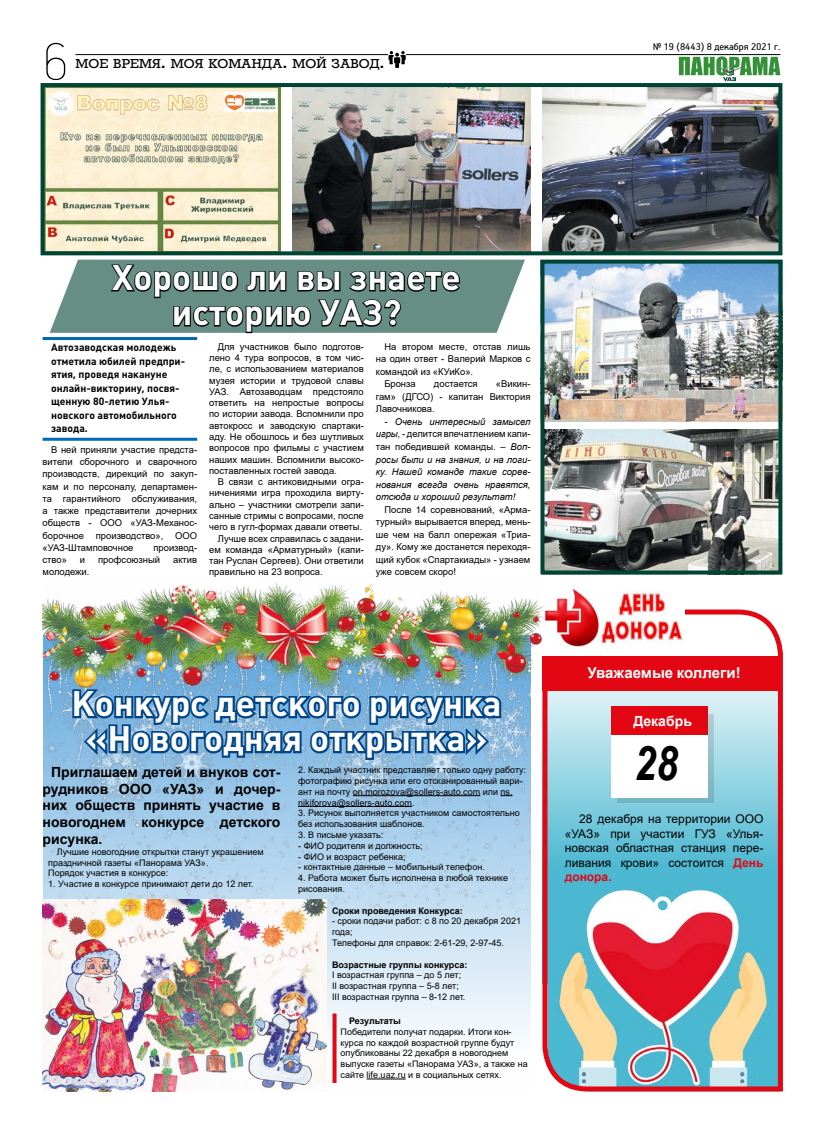
<style>
.page{position:relative;width:823px;height:1134px;background:#fff}
.page>*{position:absolute;margin:0;border:0;box-sizing:border-box;transform-origin:0 0}
.t1{font:100 59px "PF Handbook Pro";color:#000}
.Фото{font:italic 700 47.6px "Arial Narrow";color:#000}
.Заголовок35нов{font:700 35px/35px "Plumb";color:#fff;text-align:center}
.Основа{font:700 15px "Arial";color:#fff}
.Основа-2{font:700 14px/16.8px "Arial";color:#000;text-align:justify}
.Основа-3{font:700 14px "Arial";color:#fff}
.t2{font:12.6px "Rodeo C";color:#000;scale:1.1 1}
.Основа-4{font:12px/14.4px "Arial";color:#000;text-align:justify}
.t3{font:11px "PF Handbook Pro";color:#000}
.Врез_21{font:700 10.4px/13.5px "Plumb";color:#000}
.Основа-5{font:9.4px/11.3px "Arial";color:#000;text-align:justify}
.Основа-6{font:italic 9.4px/12.5px "Arial";color:#000;text-align:justify}
.Основа-7{font:9px/10.8px "Arial";color:#000}
.Основа-8{font:700 9px "Arial";color:#000}
.s1{font-size:18px}
.s2{font-style:normal}
.s3{font-weight:700}
.s4{font-weight:700;color:#fff}
.s5{font-weight:700;color:#e30613}
</style>
<div class="page">
<hr style="left:75px;top:54px;width:705px;height:1px;background:#000">
<svg style="left:678px;top:56px;width:102px;height:25px"></svg>
<img style="left:545px;top:265px;width:232px;height:156px">
<img style="left:545px;top:430px;width:232px;height:139px">
<svg style="left:326px;top:916px;width:204px;height:168px"></svg>
<svg style="left:388px;top:51px;width:17px;height:17px"></svg>
<hr style="left:43px;top:337px;width:154px;height:3px;background:#0069b4">
<hr style="left:43px;top:438px;width:154px;height:3px;background:#0069b4">
<svg style="left:50px;top:260px;width:474px;height:74px;background:#618078"></svg>
<img style="left:46px;top:88px;width:234px;height:162px">
<img style="left:292px;top:88px;width:238px;height:162px">
<img style="left:542px;top:88px;width:235px;height:162px">
<img style="left:43px;top:916px;width:283px;height:175px">
<svg style="left:542px;top:609px;width:241px;height:483px;background:#a1b1bc"></svg>
<img style="left:542px;top:587px;width:142px;height:69px">
<div style="left:41px;top:83px;width:741px;height:172px;border:4px solid #043"></div>
<div style="left:540px;top:260px;width:242px;height:314px;border:4px solid #043"></div>
<img style="left:42px;top:692px;width:488px;height:224px">
<hr style="left:353px;top:795px;width:127px;height:1px;background:#000">
<svg style="left:500px;top:795px;width:12px;height:1px"></svg>
<hr style="left:298px;top:806px;width:114px;height:1px;background:#000">
<svg style="left:70px;top:692px;width:433px;height:70px;background:#457eb1"></svg>
<img style="left:42px;top:582px;width:500px;height:110px">
<svg style="left:332px;top:1013px;width:4px;height:70px"></svg>
<hr style="left:366px;top:1079px;width:39px;height:1px;background:#000">
<div style="left:542px;top:656px;width:238px;height:34px;background:#e30613"></div>
<svg style="left:616px;top:715px;width:96px;height:88px"></svg>
<div style="left:610px;top:709px;width:97px;height:88px;background:#fff"></div>
<div style="left:610px;top:706px;width:97px;height:29px;background:#e30613"></div>
<h1 class="t1" style="left:43px;top:26px;width:27px">6</h1>
<p class="t3" style="left:652px;top:40px;width:129px">№ 19 (8443) 8 декабря 2021 г.</p>
<p class="t2" style="left:75px;top:56px;width:282px">мое время<span class="s1">.</span> моя команда<span class="s1">.</span> мой завод<span class="s1">.</span></p>
<p class="Заголовок35нов" style="left:112px;top:260px;width:350px">Хорошо ли вы знаете историю УАЗ?</p>
<p class="Врез_21" style="left:51px;top:341px;width:135px">Автозаводская молодежь отметила юбилей предпри&shy;ятия, проведя накануне онлайн-викторину, посвя&shy;щенную 80-летию Улья&shy;новского автомобильного завода.</p>
<p class="Основа-5" style="left:43px;top:443px;width:156px;line-height:12.3px;text-indent:9px">В ней приняли участие предста&shy;вители сборочного и сварочного производств, дирекций по закуп&shy;кам и по персоналу, департамен&shy;та гарантийного обслуживания, а также представители дочерних обществ - ООО «УАЗ-Механос&shy;борочное</p>
<p class="Основа-5" style="left:96px;top:530px;width:69px">производство»,</p>
<p class="Основа-5" style="left:175px;top:530px;width:23px">ООО</p>
<p class="Основа-5" style="left:43px;top:542px;width:92px">«УАЗ-Штамповочное</p>
<p class="Основа-5" style="left:153px;top:542px;width:45px">производ-</p>
<p class="Основа-5" style="left:43px;top:554px;width:26px">ство»</p>
<p class="Основа-5" style="left:80px;top:554px;width:7px">и</p>
<p class="Основа-5" style="left:98px;top:554px;width:63px">профсоюзный</p>
<p class="Основа-5" style="left:173px;top:554px;width:25px">актив</p>
<p class="Основа-5" style="left:43px;top:566px;width:48px">молодежи.</p>
<p class="Основа-5" style="left:209px;top:341px;width:156px;text-indent:9px">Для участников было подготов&shy;лено 4 тура вопросов, в том чис&shy;ле, с использованием материалов музея истории и трудовой славы УАЗ. Автозаводцам предстояло ответить на непростые вопросы по истории завода. Вспомнили про автокросс и заводскую спартаки&shy;аду. Не обошлось и без шутливых вопросов про фильмы с участием наших машин. Вспомнили высоко&shy;поставленных гостей завода.</p>
<p class="Основа-5" style="left:209px;top:476px;width:156px;text-indent:9px">В связи с антиковидными огра&shy;ничениями игра проходила вирту&shy;ально – участники смотрели запи&shy;санные стримы с вопросами, после чего в гугл-формах давали ответы.</p>
<p class="Основа-5" style="left:209px;top:532px;width:156px;text-indent:9px">Лучше всех справилась с задани&shy;ем команда «Арматурный» (капи&shy;тан Руслан Сергеев). Они ответили правильно на 23 вопроса.</p>
<p class="Основа-5" style="left:375px;top:340px;width:156px;line-height:12.5px;text-indent:9px">На втором месте, отстав лишь на один ответ - Валерий Марков с командой из «КУиКо».</p>
<p class="Основа-5" style="left:384px;top:378px;width:33px">Бронза</p>
<p class="Основа-5" style="left:433px;top:378px;width:45px">достается</p>
<p class="Основа-5" style="left:375px;top:378px;width:156px;line-height:12.5px;text-indent:120px">«Викин&shy;гам» (ДГСО) - капитан Виктория Лавочникова.</p>
<p class="Основа-6" style="left:375px;top:415px;width:156px;text-indent:9px">- Очень интересный замысел игры, <span class="s2">- делится впечатлением капи&shy;тан победившей команды. –</span> Воп&shy;росы были и на знания, и на логи&shy;ку. Нашей команде такие сорев&shy;нования всегда очень нравятся, отсюда и хороший результат!</p>
<p class="Основа-5" style="left:375px;top:503px;width:156px;line-height:12.5px;text-indent:9px">После 14 соревнований, «Арма&shy;турный» вырывается вперед, мень&shy;ше чем на балл опережая «Триа&shy;ду». Кому же достанется переходя&shy;щий кубок «Спартакиады» - узнаем уже совсем скоро!</p>
<p class="Заголовок35нов" style="left:71px;top:686px;width:431px">Конкурс детского рисунка «Новогодняя открытка»</p>
<p class="Основа-2" style="left:43px;top:764px;width:239px;text-indent:9px">Приглашаем детей и внуков сот&shy;рудников ООО «УАЗ» и дочер&shy;них обществ принять участие в новогоднем конкурсе детского рисунка.</p>
<p class="Основа-7" style="left:48px;top:846px;width:217px;text-indent:9px">Лучшие новогодние открытки станут украшением праздничной газеты «Панорама УАЗ».<br>Порядок участия в конкурсе:</p>
<p class="Основа-7" style="left:48px;top:878px;width:207px">1. Участие в конкурсе принимают дети до 12 лет.</p>
<p class="Основа-7" style="left:298px;top:764px;width:229px">2. Каждый участник представляет только одну работу: фотографию рисунка или его отсканированный вари&shy;ант на почту on.morozova@sollers-auto.com или ns. nikiforova@sollers-auto.com.</p>
<p class="Основа-7" style="left:298px;top:808px;width:223px">3. Рисунок выполняется участником самостоятельно без использования шаблонов.</p>
<p class="Основа-7" style="left:298px;top:829px;width:87px">3. В письме указать:</p>
<p class="Основа-7" style="left:298px;top:840px;width:126px">- ФИО родителя и должность;</p>
<p class="Основа-7" style="left:298px;top:851px;width:109px">- ФИО и возраст ребенка;</p>
<p class="Основа-7" style="left:298px;top:862px;width:188px">- контактные данные – мобильный телефон.</p>
<p class="Основа-7" style="left:298px;top:872px;width:211px">4. Работа может быть исполнена в любой технике рисования.</p>
<p class="Основа-8" style="left:332px;top:904px;width:132px">Сроки проведения Конкурса:</p>
<p class="Основа-7" style="left:332px;top:916px;width:190px">- сроки подачи работ: с 8 по 20 декабря 2021 года;<br>Телефоны для справок: 2-61-29, 2-97-45.</p>
<p class="Основа-7" style="left:332px;top:959px;width:137px"><span class="s3">Возрастные группы конкурса:<br></span>I возрастная группа – до 5 лет;<br>II возрастная группа – 5-8 лет;<br>III возрастная группа – 8-12 лет.</p>
<p class="Основа-7" style="left:340px;top:1015px;width:188px;text-indent:9px"><span class="s3">Результаты</span><span class="s4">:<br></span>Победители получат подарки. Итоги кон&shy;курса по каждой возрастной группе будут опубликованы 22 декабря в новогоднем выпуске газеты «Панорама УАЗ», а также на сайте life.uaz.ru и в социальных сетях.</p>
<p class="Основа" style="left:587px;top:662px;width:155px">Уважаемые коллеги!</p>
<p class="Основа-3" style="left:633px;top:712px;width:60px">Декабрь</p>
<p class="Фото" style="left:634px;top:727px;width:45px">28</p>
<p class="Основа-4" style="left:564px;top:812px;width:200px;text-indent:15px">28 декабря на территории ООО «УАЗ» при участии ГУЗ «Улья&shy;новская областная станция пере&shy;ливания крови» состоится <span class="s5">День донора.</span></p>
</div>
